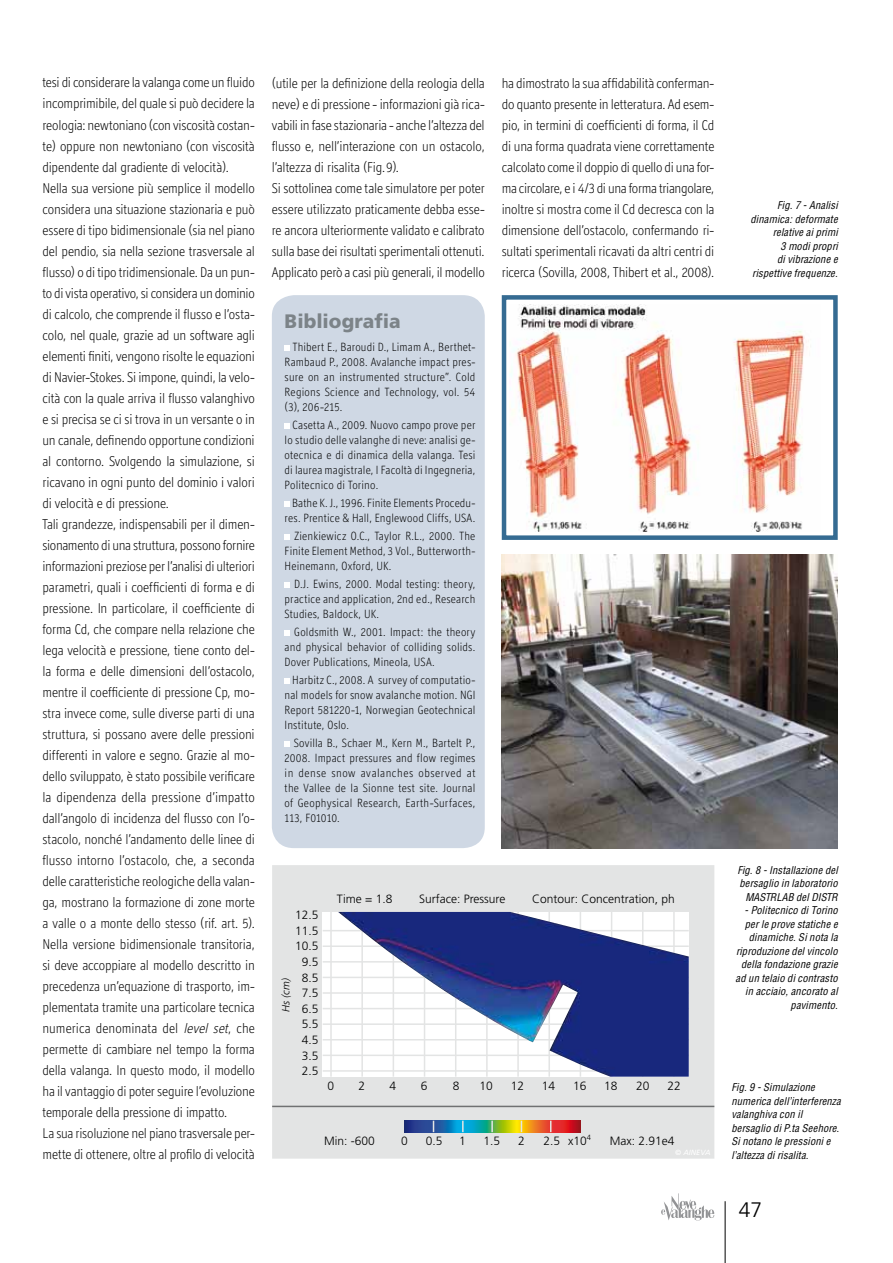
<style>
.page{position:relative;width:893px;height:1263px;background:#fff}
.page>*{position:absolute;margin:0;border:0;box-sizing:border-box;transform-origin:0 0}
.t1{font:300 21px "Frutiger";color:#000}
.t2{font:900 19.5px "Frutiger";letter-spacing:.005em;color:#7c8388}
.t3{font:300 14.25px/21px "Officina Display ITC";letter-spacing:-.01em;color:#000}
.t4{font:300 12px/15px "Officina Display ITC";letter-spacing:.02em;color:#000;text-align:justify}
.t5{font:300 12px/15.6px "Frutiger";color:#000;text-align:center}
.t6{font:italic condensed 10.5px/13.5px "Helvetica";letter-spacing:.015em;color:#000;text-align:right}
.t7{font:italic 300 10.5px "Frutiger";color:#000}
.t8{font:300 7.5px "Frutiger";color:#000}
.s1{font-style:italic}
</style>
<div class="page">
<hr style="left:725px;top:1201px;width:1px;height:62px;background:#000">
<svg style="left:661px;top:1193px;width:53px;height:27px"></svg>
<img style="left:509px;top:304px;width:300px;height:227px">
<div style="left:502px;top:295px;width:336px;height:245px;border:4px solid #356b92"></div>
<img style="left:502px;top:555px;width:336px;height:293px">
<div style="left:272px;top:865px;width:442px;height:294px;background:#e3e4e4"></div>
<div style="left:323px;top:912px;width:366px;height:165px;background:#fff"></div>
<hr style="left:330px;top:912px;width:2px;height:165px;background:#e3e4e4">
<hr style="left:323px;top:930px;width:366px;height:1px;background:#e3e4e4">
<hr style="left:323px;top:945px;width:366px;height:2px;background:#e3e4e4">
<hr style="left:323px;top:961px;width:366px;height:1px;background:#e3e4e4">
<hr style="left:323px;top:977px;width:366px;height:1px;background:#e3e4e4">
<hr style="left:323px;top:992px;width:366px;height:2px;background:#e3e4e4">
<hr style="left:323px;top:1008px;width:366px;height:1px;background:#e3e4e4">
<hr style="left:323px;top:1023px;width:366px;height:2px;background:#e3e4e4">
<hr style="left:323px;top:1039px;width:366px;height:1px;background:#e3e4e4">
<hr style="left:323px;top:1054px;width:366px;height:2px;background:#e3e4e4">
<hr style="left:323px;top:1070px;width:366px;height:2px;background:#e3e4e4">
<hr style="left:272px;top:1106px;width:442px;height:1px;background:#707172">
<img style="left:338px;top:912px;width:351px;height:165px">
<img style="left:404px;top:1121px;width:176px;height:11px">
<svg style="left:462px;top:1121px;width:2px;height:11px"></svg>
<svg style="left:491px;top:1121px;width:2px;height:11px"></svg>
<div style="left:272px;top:295px;width:213px;height:553px;background:#cfd8e4"></div>
<svg style="left:285px;top:345px;width:5px;height:6px"></svg>
<svg style="left:285px;top:423px;width:5px;height:6px"></svg>
<svg style="left:285px;top:501px;width:5px;height:6px"></svg>
<svg style="left:285px;top:534px;width:5px;height:6px"></svg>
<svg style="left:285px;top:582px;width:5px;height:6px"></svg>
<svg style="left:285px;top:630px;width:5px;height:6px"></svg>
<svg style="left:285px;top:678px;width:5px;height:6px"></svg>
<svg style="left:285px;top:741px;width:5px;height:6px"></svg>
<p class="t3" style="left:43px;top:72px;width:214px">tesi di considerare la valanga come un fluido incomprimibile, del quale si può decidere la reologia: newtoniano (con viscosità costan&shy;te) oppure non newtoniano (con viscosità dipendente dal gradiente di velocità).<br>Nella sua versione più semplice il modello considera una situazione stazionaria e può essere di tipo bidimensionale (sia nel piano del pendio, sia nella sezione trasversale al flusso) o di tipo tridimensionale. Da un pun&shy;to di vista operativo, si considera un dominio di calcolo, che comprende il flusso e l’osta&shy;colo, nel quale, grazie ad un software agli elementi finiti, vengono risolte le equazioni di Navier-Stokes. Si impone, quindi, la velo&shy;cità con la quale arriva il flusso valanghivo e si precisa se ci si trova in un versante o in un canale, definendo opportune condizioni al contorno. Svolgendo la simulazione, si ricavano in ogni punto del dominio i valori di velocità e di pressione.<br>Tali grandezze, indispensabili per il dimen&shy;sionamento di una struttura, possono fornire informazioni preziose per l’analisi di ulteriori parametri, quali i coefficienti di forma e di pressione. In particolare, il coefficiente di forma Cd, che compare nella relazione che lega velocità e pressione, tiene conto del&shy;la forma e delle dimensioni dell’ostacolo, mentre il coefficiente di pressione Cp, mo&shy;stra invece come, sulle diverse parti di una struttura, si possano avere delle pressioni differenti in valore e segno. Grazie al mo&shy;dello sviluppato, è stato possibile verificare la dipendenza della pressione d’impatto dall’angolo di incidenza del flusso con l’o&shy;stacolo, nonché l’andamento delle linee di flusso intorno l’ostacolo, che, a seconda delle caratteristiche reologiche della valan&shy;ga, mostrano la formazione di zone morte a valle o a monte dello stesso (rif. art. 5).<br>Nella versione bidimensionale transitoria, si deve accoppiare al modello descritto in precedenza un’equazione di trasporto, im&shy;plementata tramite una particolare tecnica numerica denominata del <span class="s1">level set</span>, che permette di cambiare nel tempo la forma della valanga. In questo modo, il modello ha il vantaggio di poter seguire l’evoluzione temporale della pressione di impatto.<br>La sua risoluzione nel piano trasversale per&shy;mette di ottenere, oltre al profilo di velocità</p>
<p class="t3" style="left:272px;top:72px;width:214px">(utile per la definizione della reologia della neve) e di pressione - informazioni già rica&shy;vabili in fase stazionaria - anche l’altezza del flusso e, nell’interazione con un ostacolo, l’altezza di risalita (Fig.9).<br>Si sottolinea come tale simulatore per poter essere utilizzato praticamente debba esse&shy;re ancora ulteriormente validato e calibrato sulla base dei risultati sperimentali ottenuti.<br>Applicato però a casi più generali, il modello</p>
<p class="t3" style="left:502px;top:72px;width:214px;text-align:justify">ha dimostrato la sua affidabilità conferman&shy;do quanto presente in letteratura. Ad esem&shy;pio, in termini di coefficienti di forma, il Cd di una forma quadrata viene correttamente calcolato come il doppio di quello di una for&shy;ma circolare, e i 4/3 di una forma triangolare, inoltre si mostra come il Cd decresca con la dimensione dell’ostacolo, confermando ri&shy;sultati sperimentali ricavati da altri centri di ricerca (Sovilla, 2008, Thibert et al., 2008).</p>
<h2 class="t2" style="left:285px;top:310px;width:118px">Bibliografia</h2>
<p class="t4" style="left:285px;top:339px;width:192px;text-indent:8px">Thibert E., Baroudi D., Limam A., Berthet-Rambaud P., 2008. Avalanche impact pres&shy;sure on an instrumented structure”. Cold Regions Science and Technology, vol. 54 (3), 206-215.</p>
<p class="t4" style="left:285px;top:417px;width:192px;text-indent:8px">Casetta A., 2009. Nuovo campo prove per lo studio delle valanghe di neve: analisi ge&shy;otecnica e di dinamica della valanga. Tesi di laurea magistrale, I Facoltà di Ingegneria, Politecnico di Torino.</p>
<p class="t4" style="left:285px;top:495px;width:192px;text-align:right">Bathe K. J., 1996. Finite Elements Procedu&shy;res. Prentice &amp; Hall, Englewood Cliffs, USA.</p>
<p class="t4" style="left:285px;top:528px;width:192px;text-indent:10px">Zienkiewicz O.C., Taylor R.L., 2000. The Finite Element Method, 3 Vol., Butterworth-Heinemann, Oxford, UK.</p>
<p class="t4" style="left:285px;top:576px;width:192px;text-indent:10px">D.J. Ewins, 2000. Modal testing: theory, practice and application, 2nd ed., Research Studies, Baldock, UK.</p>
<p class="t4" style="left:285px;top:624px;width:192px;text-indent:10px">Goldsmith W., 2001. Impact: the theory and physical behavior of colliding solids.<br>Dover Publications, Mineola, USA.</p>
<p class="t4" style="left:285px;top:672px;width:192px;text-indent:8px">Harbitz C., 2008. A survey of computatio&shy;nal models for snow avalanche motion. NGI Report 581220-1, Norwegian Geotechnical Institute, Oslo.</p>
<p class="t4" style="left:285px;top:735px;width:192px;text-indent:9px">Sovilla B., Schaer M., Kern M., Bartelt P., 2008. Impact pressures and flow regimes in dense snow avalanches observed at the Vallee de la Sionne test site. Journal of Geophysical Research, Earth-Surfaces, 113, F01010.</p>
<p class="t5" style="left:337px;top:891px;width:57px">Time = 1.8</p>
<p class="t5" style="left:419px;top:891px;width:88px">Surface: Pressure</p>
<p class="t5" style="left:532px;top:891px;width:144px">Contour: Concentration, ph</p>
<p class="t5" style="left:295px;top:907px;width:25px">12.5<br>11.5<br>10.5<br>9.5<br>8.5<br>7.5<br>6.5<br>5.5<br>4.5<br>3.5<br>2.5</p>
<p class="t7" style="left:280px;top:1012px;width:35px;rotate:-90deg">Hs (cm)</p>
<p class="t5" style="left:327px;top:1078px;width:8px">0</p>
<p class="t5" style="left:358px;top:1078px;width:8px">2</p>
<p class="t5" style="left:390px;top:1078px;width:8px">4</p>
<p class="t5" style="left:421px;top:1078px;width:8px">6</p>
<p class="t5" style="left:453px;top:1078px;width:8px">8</p>
<p class="t5" style="left:480px;top:1078px;width:15px">10</p>
<p class="t5" style="left:511px;top:1078px;width:15px">12</p>
<p class="t5" style="left:542px;top:1078px;width:15px">14</p>
<p class="t5" style="left:573px;top:1078px;width:15px">16</p>
<p class="t5" style="left:604px;top:1078px;width:15px">18</p>
<p class="t5" style="left:636px;top:1078px;width:15px">20</p>
<p class="t5" style="left:667px;top:1078px;width:15px">22</p>
<p class="t8" style="left:587px;top:1133px;width:6px">4</p>
<p class="t5" style="left:324px;top:1133px;width:52px">Min: -600</p>
<p class="t5" style="left:401px;top:1133px;width:8px">0</p>
<p class="t5" style="left:426px;top:1133px;width:18px">0.5</p>
<p class="t5" style="left:459px;top:1133px;width:8px">1</p>
<p class="t5" style="left:483px;top:1133px;width:18px">1.5</p>
<p class="t5" style="left:518px;top:1133px;width:8px">2</p>
<p class="t5" style="left:543px;top:1133px;width:45px">2.5 x10</p>
<p class="t5" style="left:610px;top:1133px;width:66px">Max: 2.91e4</p>
<p class="t6" style="left:750px;top:199px;width:89px">Fig. 7 - Analisi dinamica: deformate relative ai primi<br>3 modi propri<br>di vibrazione e rispettive frequenze.</p>
<p class="t6" style="left:737px;top:863px;width:102px">Fig. 8 - Installazione del bersaglio in laboratorio<br>MASTRLAB del DISTR</p>
<p class="t6" style="left:735px;top:903px;width:104px">- Politecnico di Torino per le prove statiche e dinamiche. Si nota la riproduzione del vincolo della fondazione grazie ad un telaio di contrasto in acciaio, ancorato al pavimento.</p>
<p class="t6" style="left:731px;top:1080px;width:111px;text-align:left">Fig. 9 - Simulazione numerica dell’interferenza valanghiva con il bersaglio di P.ta Seehore.<br>Si notano le pressioni e l’altezza di risalita.</p>
<h1 class="t1" style="left:739px;top:1198px;width:25px">47</h1>
</div>
